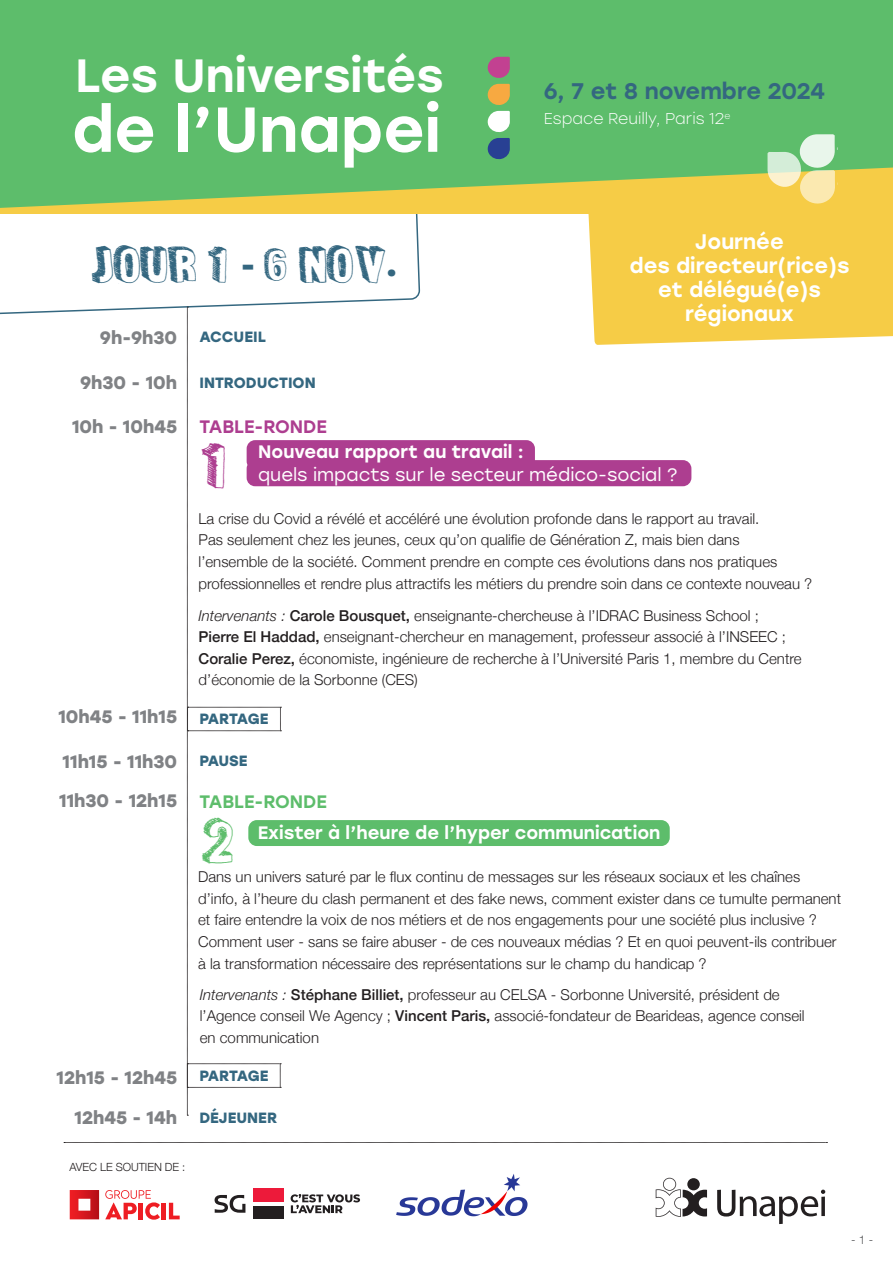
<style>
.page{position:relative;width:893px;height:1263px;background:#fff}
.page>*{position:absolute;margin:0;border:0;box-sizing:border-box;transform-origin:0 0}
.t1{font:500 63.3px "Stolzl";color:#fff}
.t2{font:500 46.5px "Stolzl";color:#fff}
.t3{font:45px "Fun Sized";color:#ad3e90}
.t4{font:45px "Fun Sized";color:#5dbd6b}
.t5{font:36px "Fun Sized";color:#346780}
.t6{font:500 22.5px "Stolzl";color:#346780}
.t7{font:500 21px "Stolzl";color:#fff}
.t8{font:700 18px "Stolzl";color:#808285}
.t9{font:18px/22.5px "Stolzl";color:#fff}
.t10{font:500 18px "Stolzl";color:#fff}
.t11{font:500 18px "Stolzl";color:#ad3e90}
.t12{font:500 18px "Stolzl";color:#5dbd6b}
.t13{font:300 15.6px "Stolzl";color:#fff}
.t14{font:300 15px/21.6px "Helvetica Neue";color:#231f20}
.t15{font:700 14.85px "Stolzl";color:#346780}
.t16{font:700 14.85px "Stolzl";letter-spacing:-.03em;color:#346780}
.t17{font:300 12px "Helvetica Neue";color:#57585a}
.t18{font:300 11.25px "Helvetica Neue";letter-spacing:-.005em;color:#231f20}
.s1{font-family:"Stolzl";font-weight:700;font-size:30px}
.s2{font-family:"Stolzl";font-weight:700}
.s3{font-weight:500}
.s4{font-style:italic}
</style>
<div class="page">
<div style="left:588px;top:214px;width:305px;height:131px;background:#f6cc46"></div>
<svg style="left:0;top:214px;width:419px;height:102px"></svg>
<div style="left:247px;top:440px;width:288px;height:30px;background:#ad3e90;border-radius:9px"></div>
<div style="left:247px;top:460px;width:444px;height:26px;background:#ad3e90;border-radius:9px"></div>
<div style="left:248px;top:820px;width:422px;height:26px;background:#5dbd6b;border-radius:9px"></div>
<svg style="left:187px;top:307px;width:94px;height:809px"></svg>
<svg style="left:70px;top:1190px;width:29px;height:29px"></svg>
<svg style="left:105px;top:1190px;width:55px;height:30px"></svg>
<hr style="left:162px;top:1203px;width:4px;height:16px;background:#ee1d23">
<svg style="left:169px;top:1203px;width:11px;height:16px"></svg>
<svg style="left:291px;top:1194px;width:69px;height:19px"></svg>
<svg style="left:215px;top:1195px;width:30px;height:18px"></svg>
<div style="left:253px;top:1188px;width:31px;height:14px;background:#ed1a3a"></div>
<div style="left:253px;top:1205px;width:31px;height:14px;background:#231f20"></div>
<img style="left:396px;top:1174px;width:132px;height:43px">
<svg style="left:656px;top:1178px;width:51px;height:39px"></svg>
<div style="left:687px;top:1178px;width:13px;height:12px;background:#231f20;border-radius:50%"></div>
<svg style="left:717px;top:1189px;width:108px;height:35px"></svg>
<svg style="left:64px;top:1142px;width:763px;height:1px"></svg>
<div style="left:0;top:94px;width:893px;height:120px;background:#f6cc46"></div>
<svg style="left:0;top:0;width:893px;height:208px;background:#6abe67"></svg>
<svg style="left:488px;top:57px;width:22px;height:103px;background:#9b9a8a"></svg>
<svg style="left:767px;top:134px;width:68px;height:71px"></svg>
<p class="t2" style="left:75px;top:43px;width:370px">Les Universités</p>
<p class="t1" style="left:72px;top:84px;width:371px">de l’Unapei</p>
<p class="t5" style="left:92px;top:242px;width:307px">JOUR 1 <span class="s1">-</span> 6 NOV<span class="s2">.</span></p>
<p class="t6" style="left:544px;top:75px;width:283px">6, 7 et 8 novembre 2024</p>
<p class="t13" style="left:544px;top:108px;width:188px">Espace Reuilly, Paris 12<sup>e</sup></p>
<p class="t7" style="left:695px;top:226px;width:90px">Journée</p>
<p class="t7" style="left:629px;top:250px;width:221px">des directeur(rice)s</p>
<p class="t7" style="left:658px;top:274px;width:164px">et délégué(e)s</p>
<p class="t7" style="left:685px;top:298px;width:110px">régionaux</p>
<p class="t8" style="left:100px;top:325px;width:79px">9h-9h30</p>
<p class="t8" style="left:80px;top:370px;width:99px">9h30 - 10h</p>
<p class="t8" style="left:72px;top:413px;width:107px">10h - 10h45</p>
<p class="t15" style="left:199px;top:326px;width:68px">ACCUEIL</p>
<p class="t15" style="left:199px;top:372px;width:118px">INTRODUCTION</p>
<p class="t11" style="left:199px;top:413px;width:129px">TABLE-RONDE</p>
<p class="t3" style="left:202px;top:437px;width:25px">1</p>
<p class="t9" style="left:258px;top:440px;width:421px"><span class="s3">Nouveau rapport au travail :<br></span>quels impacts sur le secteur médico-social ?</p>
<p class="t14" style="left:199px;top:506px;width:562px">La crise du Covid a révélé et accéléré une évolution profonde dans le rapport au travail.<br>Pas seulement chez les jeunes, ceux qu’on qualifie de Génération Z, mais bien dans</p>
<p class="t14" style="left:199px;top:550px;width:580px">l’ensemble de la société. Comment prendre en compte ces évolutions dans nos pratiques</p>
<p class="t14" style="left:199px;top:571px;width:615px">professionnelles et rendre plus attractifs les métiers du prendre soin dans ce contexte nouveau ?</p>
<p class="t14" style="left:199px;top:603px;width:605px"><span class="s4">Intervenants :</span> <span class="s3">Carole Bousquet,</span> enseignante-chercheuse à l’IDRAC Business School ; <span class="s3">Pierre El Haddad,</span> enseignant-chercheur en management, professeur associé à l’INSEEC ; <span class="s3">Coralie Perez,</span> économiste, ingénieure de recherche à l’Université Paris 1, membre du Centre d’économie de la Sorbonne (CES)</p>
<p class="t8" style="left:58px;top:704px;width:120px">10h45 - 11h15</p>
<p class="t16" style="left:199px;top:708px;width:71px">PARTAGE</p>
<p class="t8" style="left:63px;top:749px;width:116px">11h15 - 11h30</p>
<p class="t15" style="left:199px;top:750px;width:50px">PAUSE</p>
<p class="t8" style="left:59px;top:788px;width:120px">11h30 - 12h15</p>
<p class="t12" style="left:199px;top:789px;width:129px">TABLE-RONDE</p>
<p class="t4" style="left:202px;top:812px;width:33px">2</p>
<p class="t10" style="left:258px;top:820px;width:404px">Exister à l’heure de l’hyper communication</p>
<p class="t14" style="left:198px;top:865px;width:604px">Dans un univers saturé par le flux continu de messages sur les réseaux sociaux et les chaînes</p>
<p class="t14" style="left:198px;top:887px;width:644px">d’info, à l’heure du clash permanent et des fake news, comment exister dans ce tumulte permanent</p>
<p class="t14" style="left:198px;top:908px;width:620px">et faire entendre la voix de nos métiers et de nos engagements pour une société plus inclusive ?</p>
<p class="t14" style="left:198px;top:930px;width:640px">Comment user - sans se faire abuser - de ces nouveaux médias ? Et en quoi peuvent-ils contribuer</p>
<p class="t14" style="left:198px;top:951px;width:510px">à la transformation nécessaire des représentations sur le champ du handicap ?</p>
<p class="t14" style="left:200px;top:982px;width:606px"><span class="s4">Intervenants :</span> <span class="s3">Stéphane Billiet,</span> professeur au CELSA - Sorbonne Université, président de l’Agence conseil We Agency ; <span class="s3">Vincent Paris,</span> associé-fondateur de Bearideas, agence conseil en communication</p>
<p class="t8" style="left:57px;top:1064px;width:122px">12h15 - 12h45</p>
<p class="t8" style="left:74px;top:1105px;width:104px">12h45 - 14h</p>
<p class="t16" style="left:199px;top:1065px;width:71px">PARTAGE</p>
<p class="t15" style="left:199px;top:1107px;width:79px">DÉJEUNER</p>
<p class="t18" style="left:70px;top:1158px;width:117px">AVEC LE SOUTIEN DE :</p>
<p class="t17" style="left:851px;top:1230px;width:24px">- 1 -</p>
</div>
